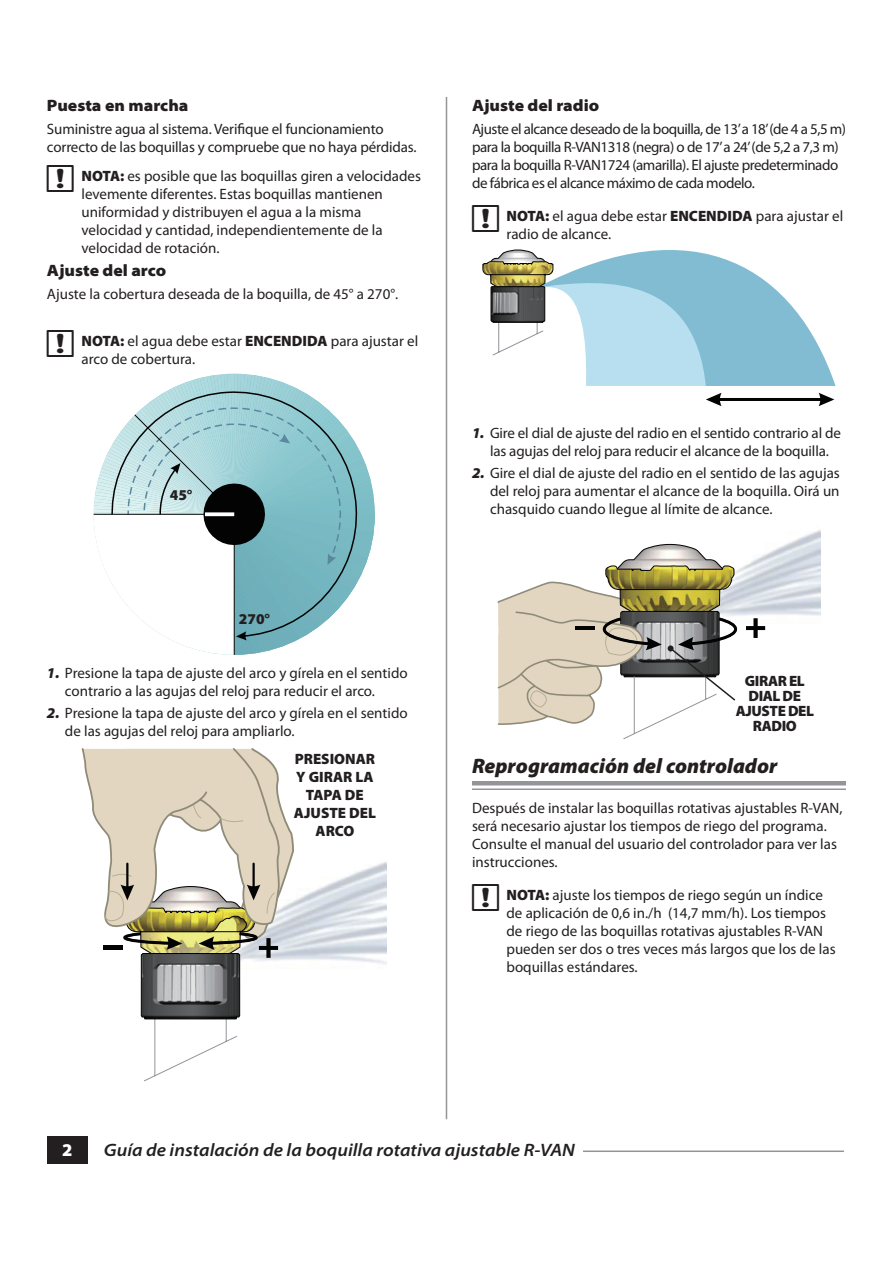
<style>
.page{position:relative;width:893px;height:1263px;background:#fff}
.page>*{position:absolute;margin:0;border:0;box-sizing:border-box;transform-origin:0 0}
.t1{font:italic 900 21px "Myriad Pro";color:#231f20}
.t2{font:italic 600 semi-expanded 18px "Myriad Pro";color:#231f20}
.t3{font:900 18px "Myriad Pro";color:#fff}
.t4{font:900 semi-expanded 16.5px "Myriad Pro";color:#231f20}
.t5{font:15px/18px "Myriad Pro";color:#231f20}
.t6{font:15px/18px "Myriad Pro";letter-spacing:-.03em;color:#231f20}
.t7{font:900 15px/18px "Myriad Pro";color:#231f20;text-align:center}
.t8{font:900 15px/15px "Myriad Pro";letter-spacing:-.03em;color:#231f20;text-align:center}
.s1{font-weight:900}
.s2{font-weight:900;font-style:italic}
</style>
<div class="page">
<hr style="left:446px;top:97px;width:1px;height:1022px;background:#939598">
<hr style="left:209px;top:1150px;width:635px;height:2px;background:#939598">
<div style="left:47px;top:1136px;width:40px;height:27px;background:#231f20"></div>
<div style="left:104px;top:1136px;width:479px;height:28px;background:#fff"></div>
<svg style="left:93px;top:374px;width:282px;height:281px"></svg>
<img style="left:295px;top:862px;width:92px;height:102px">
<svg style="left:81px;top:748px;width:214px;height:334px"></svg>
<hr style="left:472px;top:781px;width:374px;height:4px;background:#939598">
<hr style="left:472px;top:788px;width:374px;height:2px;background:#939598">
<svg style="left:706px;top:393px;width:16px;height:13px"></svg>
<svg style="left:819px;top:393px;width:15px;height:13px"></svg>
<hr style="left:716px;top:398px;width:108px;height:3px;background:#030303">
<svg style="left:482px;top:249px;width:353px;height:137px"></svg>
<img style="left:739px;top:530px;width:81px;height:86px">
<svg style="left:746px;top:618px;width:19px;height:20px"></svg>
<svg style="left:497px;top:544px;width:242px;height:196px"></svg>
<p class="t4" style="left:47px;top:96px;width:143px">Puesta en marcha</p>
<p class="t5" style="left:47px;top:119px;width:371px">Suministre agua al sistema. Verifique el funcionamiento correcto de las boquillas y compruebe que no haya pérdidas.</p>
<p class="t5" style="left:81px;top:166px;width:341px"><span class="s1">NOTA:</span> es posible que las boquillas giren a velocidades levemente diferentes. Estas boquillas mantienen uniformidad y distribuyen el agua a la misma velocidad y cantidad, independientemente de la velocidad de rotación.</p>
<p class="t4" style="left:47px;top:261px;width:121px">Ajuste del arco</p>
<p class="t5" style="left:47px;top:285px;width:353px">Ajuste la cobertura deseada de la boquilla, de 45° a 270°.</p>
<p class="t5" style="left:81px;top:332px;width:338px"><span class="s1">NOTA:</span> el agua debe estar <span class="s1">ENCENDIDA</span> para ajustar el arco de cobertura.</p>
<p class="t7" style="left:170px;top:485px;width:24px">45°</p>
<p class="t7" style="left:239px;top:610px;width:33px">270°</p>
<p class="t5" style="left:65px;top:663px;width:344px;text-indent:-18px"><span class="s2">11</span> Presione la tapa de ajuste del arco y gírela en el sentido contrario a las agujas del reloj para reducir el arco.</p>
<p class="t5" style="left:65px;top:703px;width:344px;text-indent:-18px"><span class="s2">22</span> Presione la tapa de ajuste del arco y gírela en el sentido de las agujas del reloj para ampliarlo.</p>
<p class="t7" style="left:294px;top:750px;width:84px">PRESIONAR<br>Y GIRAR LA<br>TAPA DE<br>AJUSTE DEL<br>ARCO</p>
<p class="t4" style="left:472px;top:96px;width:129px">Ajuste del radio</p>
<p class="t6" style="left:472px;top:119px;width:376px">Ajuste el alcance deseado de la boquilla, de 13’a 18’(de 4 a 5,5 m) para la boquilla R-VAN1318 (negra) o de 17’ a 24’ (de 5,2 a 7,3 m) para la boquilla R-VAN1724 (amarilla). El ajuste predeterminado de fábrica es el alcance máximo de cada modelo.</p>
<p class="t5" style="left:506px;top:207px;width:338px"><span class="s1">NOTA:</span> el agua debe estar <span class="s1">ENCENDIDA</span> para ajustar el radio de alcance.</p>
<p class="t5" style="left:472px;top:424px;width:370px;text-align:center"><span class="s2">11</span> Gire el dial de ajuste del radio en el sentido contrario al de las agujas del reloj para reducir el alcance de la boquilla.</p>
<p class="t5" style="left:490px;top:464px;width:351px;text-align:justify;text-indent:-18px"><span class="s2">22</span> Gire el dial de ajuste del radio en el sentido de las agujas del reloj para aumentar el alcance de la boquilla. Oirá un chasquido cuando llegue al límite de alcance.</p>
<p class="t8" style="left:736px;top:673px;width:80px">GIRAR EL<br>DIAL DE<br>AJUSTE DEL<br>RADIO</p>
<h1 class="t1" style="left:472px;top:754px;width:307px">Reprogramación del controlador</h1>
<p class="t5" style="left:472px;top:798px;width:372px">Después de instalar las boquillas rotativas ajustables R-VAN, será necesario ajustar los tiempos de riego del programa.<br>Consulte el manual del usuario del controlador para ver las instrucciones.</p>
<p class="t5" style="left:506px;top:886px;width:331px"><span class="s1">NOTA:</span> ajuste los tiempos de riego según un índice de aplicación de 0,6 in./h (14,7 mm/h). Los tiempos de riego de las boquillas rotativas ajustables R-VAN pueden ser dos o tres veces más largos que los de las boquillas estándares.</p>
<p class="t3" style="left:62px;top:1138px;width:12px">2</p>
<p class="t2" style="left:104px;top:1140px;width:472px">Guía de instalación de la boquilla rotativa ajustable R-VAN</p>
</div>
